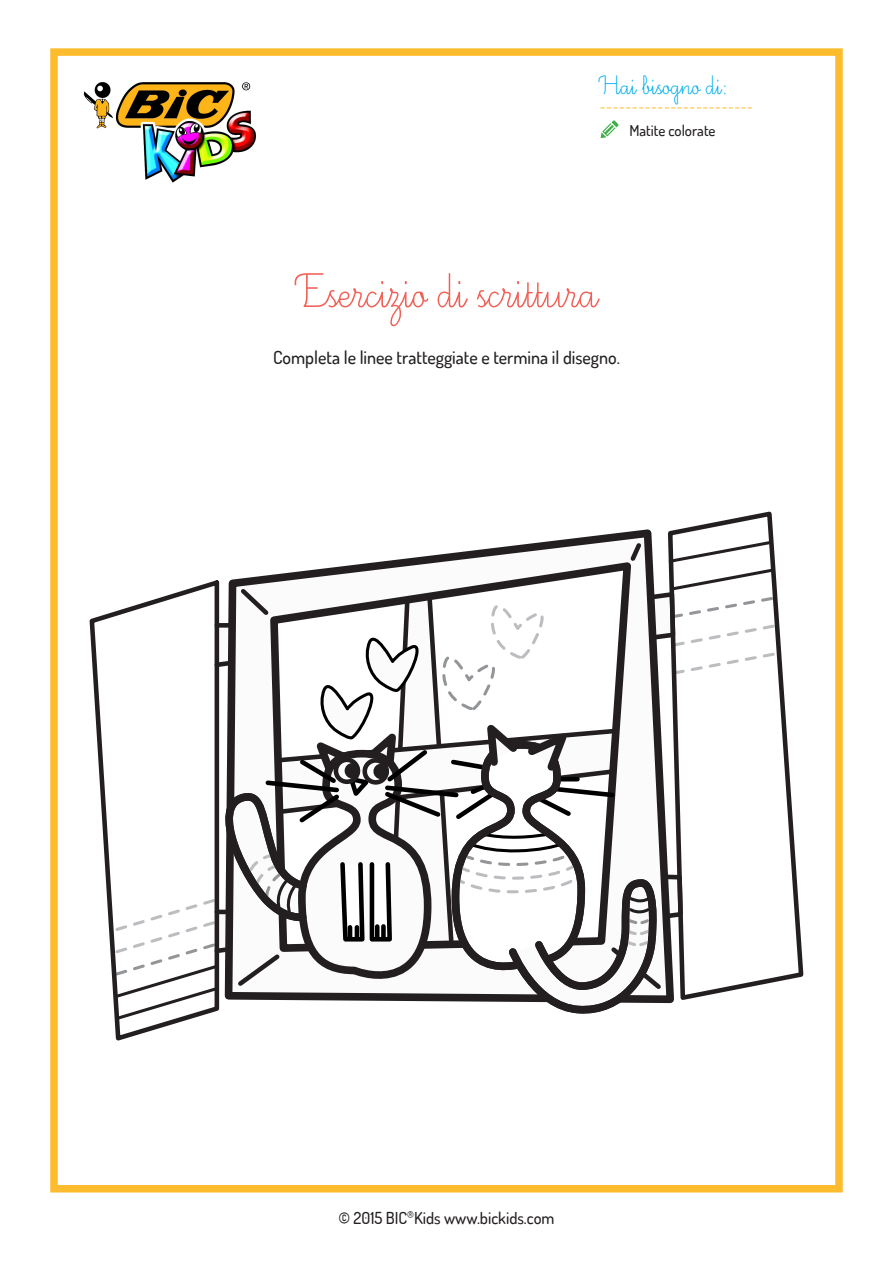
<style>
.page{position:relative;width:893px;height:1263px;background:#fff}
.page>*{position:absolute;margin:0;border:0;box-sizing:border-box;transform-origin:0 0}
.t1{font:60px "Ecriture A Romain Orne";color:#f16157}
.t2{font:33px "Ecriture A Romain Orne";color:#00aeef}
.t3{font:500 18px "Dosis";color:#231f20}
.t4{font:18px "Minion Pro";color:#fdbb2e}
.t5{font:500 16.5px "Dosis";color:#231f20}
.t6{font:500 15px "Dosis";color:#231f20}
</style>
<div class="page">
<div style="left:50px;top:48px;width:793px;height:1144px;border:8px solid #fdbb2e"></div>
<img style="left:83px;top:82px;width:173px;height:101px">
<svg style="left:601px;top:120px;width:18px;height:18px"></svg>
<svg style="left:89px;top:612px;width:91px;height:429px"></svg>
<svg style="left:668px;top:511px;width:136px;height:470px"></svg>
<svg style="left:113px;top:539px;width:669px;height:483px"></svg>
<h2 class="t2" style="left:600px;top:69px;width:129px">Hai bisogno di:</h2>
<p class="t4" style="left:600px;top:94px;width:155px">------------------------</p>
<p class="t6" style="left:629px;top:121px;width:88px">Matite colorate</p>
<h1 class="t1" style="left:296px;top:262px;width:302px">Esercizio di scrittura</h1>
<p class="t3" style="left:273px;top:346px;width:348px">Completa le linee tratteggiate e termina il disegno.</p>
<p class="t5" style="left:338px;top:1207px;width:218px">© 2015 BIC<sup>®</sup>Kids www.bickids.com</p>
</div>
